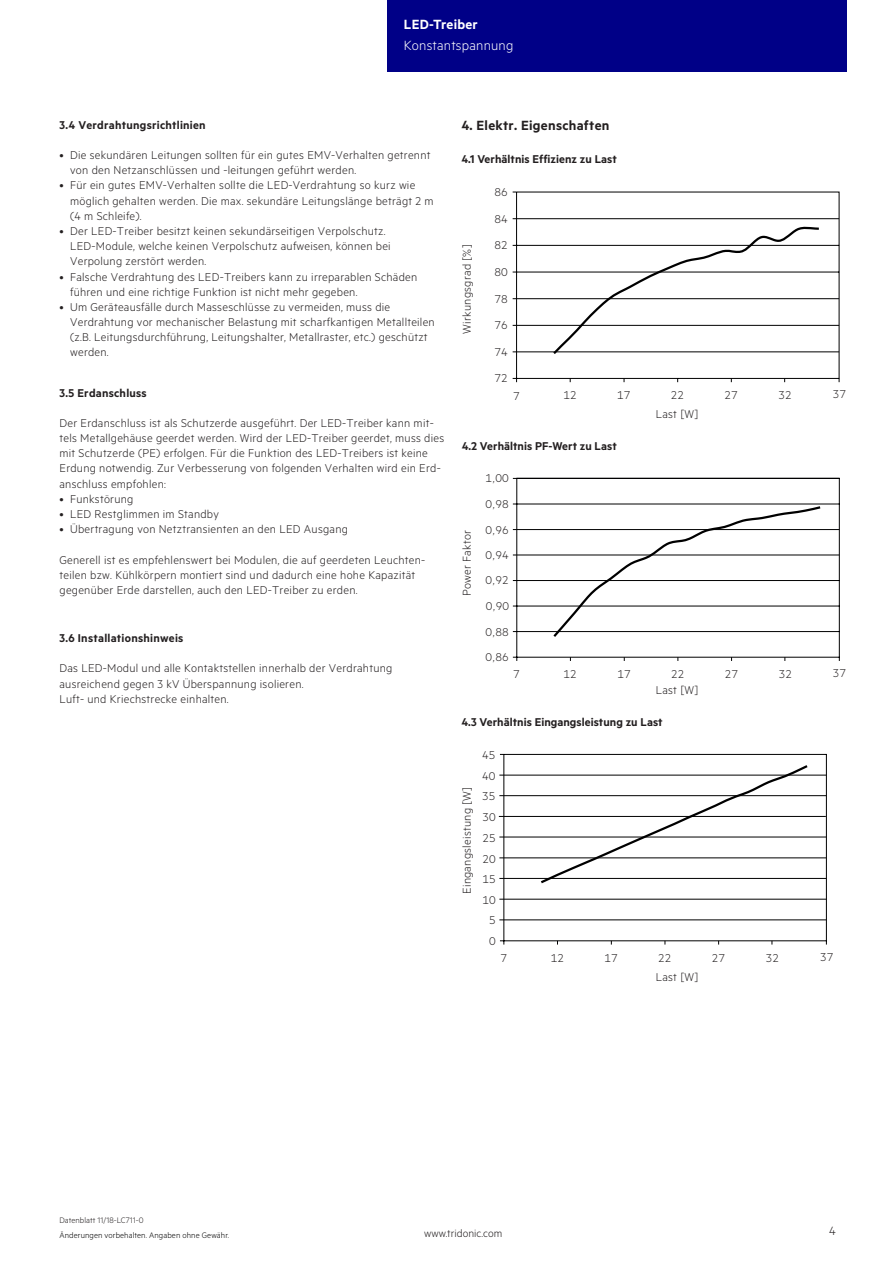
<style>
.page{position:relative;width:893px;height:1263px;background:#fff}
.page>*{position:absolute;margin:0;border:0;box-sizing:border-box;transform-origin:0 0}
.t1{font:15px "Tridonic Metric Print Semi";letter-spacing:.02em;color:#231f20}
.t2{font:15px "Tridonic Metric Print Light";letter-spacing:.015em;color:#fff}
.t3{font:15px "Tridonic Metric Print Semi";letter-spacing:.015em;color:#fff}
.t4{font:13.5px "Tridonic Metric Print Light";color:#231f20}
.t5{font:12.75px/15.1px "Tridonic Metric Print Light";letter-spacing:.02em;color:#231f20}
.t6{font:12.75px "Tridonic Metric Print Semi";letter-spacing:.005em;color:#231f20}
.t7{font:12px "Tridonic Metric Print Light";letter-spacing:.005em;color:#231f20}
.t8{font:9px "Tridonic Metric Print Light";letter-spacing:.01em;color:#000}
.t9{font:9px "Tridonic Metric Print Light";letter-spacing:.005em;color:#231f20}
</style>
<div class="page">
<div style="left:387px;top:0;width:459px;height:72px;background:#000087"></div>
<svg style="left:512px;top:191px;width:328px;height:192px"></svg>
<hr style="left:513px;top:351px;width:326px;height:1px;background:#000001">
<hr style="left:513px;top:298px;width:326px;height:1px;background:#000001">
<hr style="left:513px;top:325px;width:326px;height:1px;background:#000001">
<hr style="left:513px;top:218px;width:326px;height:1px;background:#000001">
<svg style="left:551px;top:226px;width:270px;height:130px"></svg>
<svg style="left:512px;top:477px;width:328px;height:184px"></svg>
<hr style="left:513px;top:555px;width:326px;height:1px;background:#000001">
<hr style="left:513px;top:529px;width:326px;height:1px;background:#000001">
<svg style="left:551px;top:505px;width:272px;height:134px"></svg>
<svg style="left:499px;top:754px;width:328px;height:191px"></svg>
<hr style="left:499px;top:899px;width:327px;height:1px;background:#000001">
<hr style="left:499px;top:919px;width:327px;height:1px;background:#000001">
<hr style="left:499px;top:878px;width:327px;height:1px;background:#000001">
<hr style="left:499px;top:837px;width:327px;height:1px;background:#000001">
<hr style="left:499px;top:857px;width:327px;height:1px;background:#000001">
<hr style="left:499px;top:816px;width:327px;height:1px;background:#000001">
<hr style="left:499px;top:775px;width:327px;height:1px;background:#000001">
<hr style="left:499px;top:795px;width:327px;height:1px;background:#000001">
<svg style="left:538px;top:763px;width:272px;height:122px"></svg>
<p class="t3" style="left:404px;top:15px;width:75px">LED-Treiber</p>
<p class="t2" style="left:404px;top:37px;width:111px">Konstantspannung</p>
<p class="t6" style="left:60px;top:117px;width:148px">3.4 Verdrahtungsrichtlinien</p>
<p class="t5" style="left:70px;top:147px;width:362px;text-indent:-11px">• Die sekundären Leitungen sollten für ein gutes EMV-Verhalten getrennt von den Netzanschlüssen und -leitungen geführt werden.</p>
<p class="t5" style="left:70px;top:177px;width:365px;text-indent:-11px">• Für ein gutes EMV-Verhalten sollte die LED-Verdrahtung so kurz wie möglich gehalten werden. Die max. sekundäre Leitungslänge beträgt 2 m (4 m Schleife).</p>
<p class="t5" style="left:70px;top:223px;width:322px;text-indent:-11px">• Der LED-Treiber besitzt keinen sekundärseitigen Verpolschutz.<br>LED-Module, welche keinen Verpolschutz aufweisen, können bei<br>Verpolung zerstört werden.</p>
<p class="t5" style="left:70px;top:268px;width:349px;text-indent:-11px">• Falsche Verdrahtung des LED-Treibers kann zu irreparablen Schäden führen und eine richtige Funktion ist nicht mehr gegeben.</p>
<p class="t5" style="left:70px;top:299px;width:366px;text-indent:-11px">• Um Geräteausfälle durch Masseschlüsse zu vermeiden, muss die Verdrahtung vor mechanischer Belastung mit scharfkantigen Metallteilen (z.B. Leitungsdurchführung, Leitungshalter, Metallraster, etc.) geschützt werden.</p>
<p class="t6" style="left:60px;top:385px;width:89px">3.5 Erdanschluss</p>
<p class="t5" style="left:60px;top:415px;width:386px">Der Erdanschluss ist als Schutzerde ausgeführt. Der LED-Treiber kann mit&shy;tels Metallgehäuse geerdet werden. Wird der LED-Treiber geerdet, muss dies mit Schutzerde (PE) erfolgen. Für die Funktion des LED-Treibers ist keine Erdung notwendig. Zur Verbesserung von folgenden Verhalten wird ein Erd&shy;anschluss empfohlen:</p>
<p class="t5" style="left:60px;top:491px;width:75px">• Funkstörung</p>
<p class="t5" style="left:60px;top:506px;width:161px">• LED Restglimmen im Standby</p>
<p class="t5" style="left:60px;top:521px;width:290px">• Übertragung von Netztransienten an den LED Ausgang</p>
<p class="t5" style="left:60px;top:552px;width:367px">Generell ist es empfehlenswert bei Modulen, die auf geerdeten Leuchten&shy;teilen bzw. Kühlkörpern montiert sind und dadurch eine hohe Kapazität gegenüber Erde darstellen, auch den LED-Treiber zu erden.</p>
<p class="t6" style="left:60px;top:630px;width:125px">3.6 Installationshinweis</p>
<p class="t5" style="left:60px;top:660px;width:334px">Das LED-Modul und alle Kontaktstellen innerhalb der Verdrahtung ausreichend gegen 3 kV Überspannung isolieren.<br>Luft- und Kriechstrecke einhalten.</p>
<p class="t1" style="left:461px;top:117px;width:150px">4. Elektr. Eigenschaften</p>
<p class="t6" style="left:461px;top:151px;width:157px">4.1 Verhältnis Effizienz zu Last</p>
<p class="t5" style="left:495px;top:184px;width:15px">86</p>
<p class="t5" style="left:459px;top:334px;width:91px;rotate:-90deg">Wirkungsgrad [%]</p>
<p class="t5" style="left:494px;top:211px;width:15px">84</p>
<p class="t5" style="left:494px;top:237px;width:15px">82</p>
<p class="t5" style="left:494px;top:258px;width:15px;line-height:26.7px;text-align:justify">80<br>78<br>76</p>
<p class="t5" style="left:494px;top:344px;width:15px">74</p>
<p class="t5" style="left:495px;top:370px;width:15px">72</p>
<p class="t5" style="left:513px;top:388px;width:8px">7</p>
<p class="t5" style="left:563px;top:387px;width:15px">12</p>
<p class="t5" style="left:617px;top:387px;width:15px">17</p>
<p class="t5" style="left:671px;top:387px;width:15px">22</p>
<p class="t5" style="left:724px;top:387px;width:15px">27</p>
<p class="t5" style="left:778px;top:387px;width:15px">32</p>
<p class="t5" style="left:833px;top:386px;width:15px">37</p>
<p class="t5" style="left:656px;top:406px;width:44px">Last [W]</p>
<p class="t6" style="left:462px;top:438px;width:157px">4.2 Verhältnis PF-Wert zu Last</p>
<p class="t5" style="left:486px;top:470px;width:25px">1,00</p>
<p class="t5" style="left:459px;top:596px;width:68px;rotate:-90deg">Power Faktor</p>
<p class="t5" style="left:485px;top:496px;width:25px">0,98</p>
<p class="t5" style="left:486px;top:521px;width:25px">0,96</p>
<p class="t5" style="left:486px;top:547px;width:25px">0,94</p>
<p class="t5" style="left:486px;top:572px;width:25px">0,92</p>
<p class="t5" style="left:486px;top:598px;width:25px">0,90</p>
<p class="t5" style="left:485px;top:623px;width:25px">0,88</p>
<p class="t5" style="left:486px;top:649px;width:25px">0,86</p>
<p class="t5" style="left:513px;top:666px;width:8px">7</p>
<p class="t5" style="left:564px;top:666px;width:15px">12</p>
<p class="t5" style="left:617px;top:666px;width:15px">17</p>
<p class="t5" style="left:671px;top:666px;width:15px">22</p>
<p class="t5" style="left:725px;top:666px;width:15px">27</p>
<p class="t5" style="left:779px;top:666px;width:15px">32</p>
<p class="t5" style="left:833px;top:665px;width:15px">37</p>
<p class="t5" style="left:656px;top:682px;width:44px">Last [W]</p>
<p class="t6" style="left:461px;top:714px;width:203px">4.3 Verhältnis Eingangsleistung zu Last</p>
<p class="t5" style="left:482px;top:747px;width:15px">45</p>
<p class="t5" style="left:459px;top:894px;width:109px;rotate:-90deg">Eingangsleistung [W]</p>
<p class="t5" style="left:482px;top:768px;width:15px">40</p>
<p class="t5" style="left:482px;top:788px;width:15px">35</p>
<p class="t5" style="left:482px;top:809px;width:15px">30</p>
<p class="t5" style="left:482px;top:827px;width:15px;line-height:20.9px">25<br>20</p>
<p class="t5" style="left:482px;top:871px;width:15px">15</p>
<p class="t5" style="left:482px;top:891px;width:15px">10</p>
<p class="t5" style="left:489px;top:912px;width:8px">5</p>
<p class="t5" style="left:489px;top:932px;width:8px">0</p>
<p class="t5" style="left:500px;top:950px;width:8px">7</p>
<p class="t5" style="left:551px;top:950px;width:15px">12</p>
<p class="t5" style="left:604px;top:950px;width:15px">17</p>
<p class="t5" style="left:658px;top:950px;width:15px">22</p>
<p class="t5" style="left:712px;top:950px;width:15px">27</p>
<p class="t5" style="left:766px;top:950px;width:15px">32</p>
<p class="t5" style="left:820px;top:949px;width:15px">37</p>
<p class="t5" style="left:656px;top:969px;width:44px">Last [W]</p>
<p class="t9" style="left:60px;top:1215px;width:86px">Datenblatt 11/18-LC711-0</p>
<p class="t8" style="left:60px;top:1229px;width:171px">Änderungen vorbehalten. Angaben ohne Gewähr.</p>
<p class="t7" style="left:424px;top:1227px;width:80px">www.tridonic.com</p>
<p class="t4" style="left:829px;top:1223px;width:8px">4</p>
</div>
